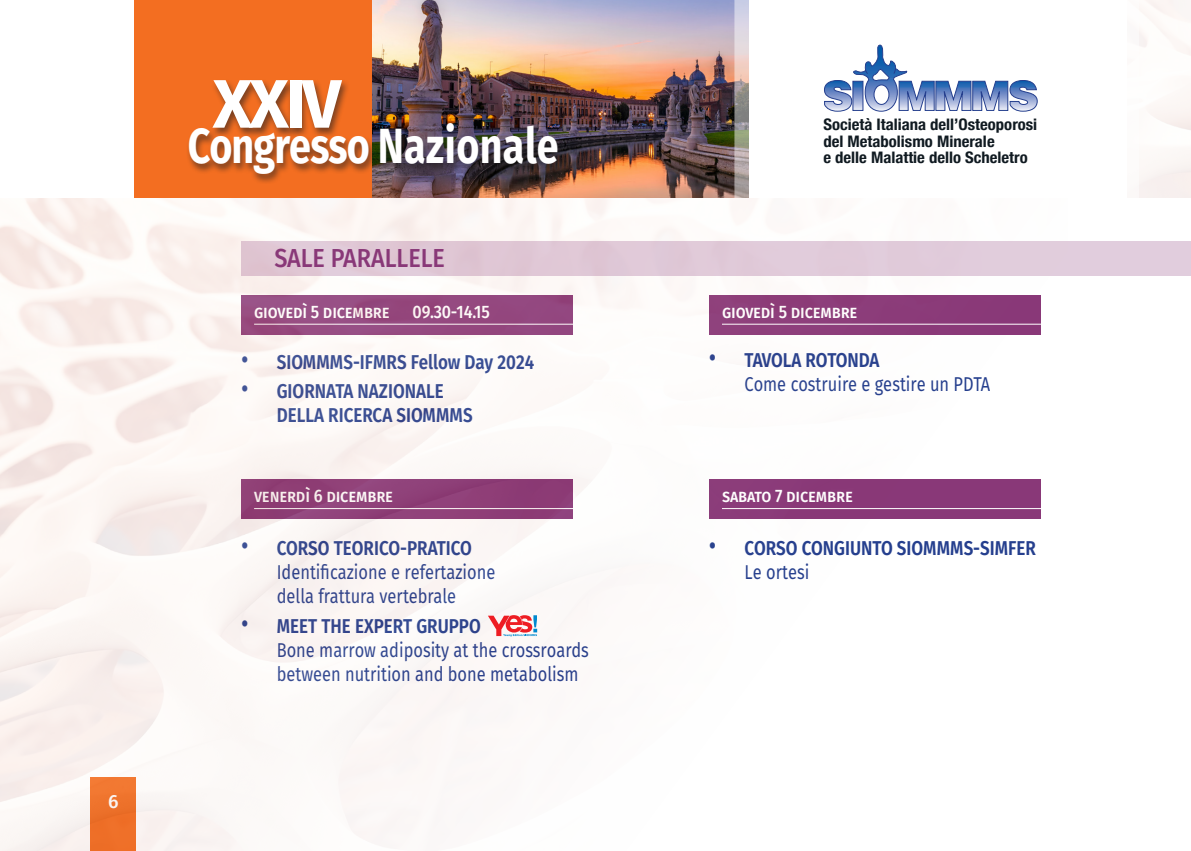
<style>
.page{position:relative;width:1191px;height:851px;background:#fff}
.page>*{position:absolute;margin:0;border:0;box-sizing:border-box;transform-origin:0 0}
.t1{font:700 68.6px "Fira Sans";color:#fff}
.t2{font:700 49.4px "Fira Sans";letter-spacing:-.01em;color:#fff;scale:.8 1}
.t3{font:500 26px "Fira Sans";color:#893878;scale:.9 1}
.t4{font:20px/24px "Fira Sans";color:#253f8e;scale:.82 1}
.t5{font:600 20px/24px "Fira Sans";color:#253f8e;scale:.85 1}
.t6{font:500 19px "Fira Sans";color:#fff}
.t7{font:500 18px "Fira Sans";letter-spacing:-.01em;color:#fff;scale:.9 1}
.t8{font:700 condensed 15.8px/16.4px "Helvetica Neue";color:#101a21;scale:1.05 1}
.s1{font-weight:400;font-size:28px}
.s2{font-size:28px}
.s3{font-weight:600}
.s4{font-weight:400}
</style>
<div class="page">
<div style="left:135px;top:0;width:771px;height:198px;background:#f36e21"></div>
<img style="left:373px;top:0;width:361px;height:198px">
<svg style="left:734px;top:0;width:405px;height:198px"></svg>
<div style="left:749px;top:0;width:377px;height:202px;background:#fff"></div>
<svg style="left:824px;top:44px;width:214px;height:68px"></svg>
<img style="left:0;top:198px;width:1067px;height:652px">
<div style="left:210px;top:79px;width:140px;height:60px;background:#231f20;opacity:.58"></div>
<div style="left:186px;top:122px;width:380px;height:62px;background:#231f20;opacity:.58"></div>
<div style="left:241px;top:241px;width:950px;height:34px;background:#e1cad9"></div>
<svg style="left:488px;top:615px;width:49px;height:21px"></svg>
<p class="t6" style="left:108px;top:786px;width:12px">6</p>
<p class="t1" style="left:213px;top:46px;width:130px">XXIV</p>
<p class="t2" style="left:188px;top:104px;width:465px">Congresso Nazionale</p>
<p class="t3" style="left:274px;top:237px;width:191px">SALE PARALLELE</p>
<p class="t7" style="left:254px;top:297px;width:152px">giovedì 5 dicembre</p>
<p class="t7" style="left:412px;top:297px;width:87px">09.30-14.15</p>
<p class="t5" style="left:241px;top:348px;width:346px"><span class="s1">•</span> SIOMMMS-IFMRS Fellow Day 2024</p>
<p class="t5" style="left:277px;top:378px;width:232px;text-indent:-36px"><span class="s1">•</span> GIORNATA NAZIONALE<br>DELLA RICERCA SIOMMMS</p>
<p class="t8" style="left:823px;top:115px;width:205px">Società Italiana dell’Osteoporosi</p>
<p class="t8" style="left:823px;top:132px;width:196px">del Metabolismo Minerale<br>e delle Malattie dello Scheletro</p>
<p class="t7" style="left:722px;top:297px;width:152px">giovedì 5 dicembre</p>
<p class="t4" style="left:744px;top:348px;width:301px;text-indent:-36px"><span class="s2">•</span> <span class="s3">TAVOLA ROTONDA<br></span>Come costruire e gestire un PDTA</p>
<p class="t7" style="left:254px;top:481px;width:156px">venerdì 6 dicembre</p>
<p class="t7" style="left:722px;top:481px;width:147px">sabato 7 dicembre</p>
<p class="t4" style="left:277px;top:535px;width:268px;text-indent:-36px"><span class="s2">•</span> <span class="s3">CORSO TEORICO-PRATICO<br></span>Identificazione e refertazione della frattura vertebrale</p>
<p class="t4" style="left:277px;top:613px;width:382px;text-indent:-36px"><span class="s2">•</span> <span class="s3">MEET THE EXPERT GRUPPO<br></span>Bone marrow adiposity at the crossroards between nutrition and bone metabolism</p>
<p class="t5" style="left:744px;top:535px;width:344px;text-indent:-36px"><span class="s1">•</span> CORSO CONGIUNTO SIOMMMS-SIMFER<br><span class="s4">Le ortesi</span></p>
</div>
